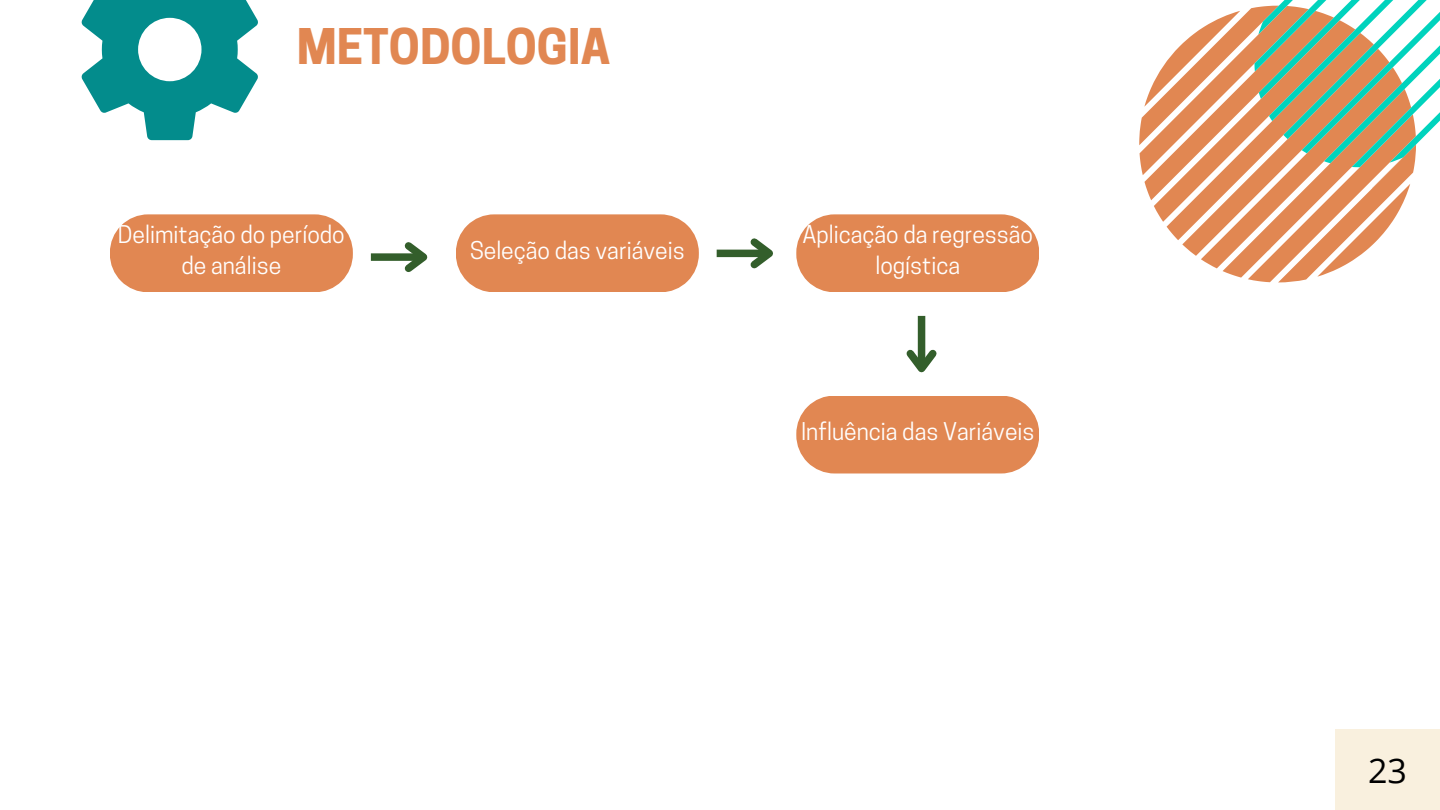
<style>
.page{position:relative;width:1440px;height:810px;background:#fff}
.page>*{position:absolute;margin:0;border:0;box-sizing:border-box;transform-origin:0 0}
.t1{font:700 46.2px "Cooper Hewitt";color:#e18752}
.t2{font:34px "Open Sans";color:#000}
.t3{font:23px/31.5px "Cooper Hewitt";color:#fff;text-align:center}
</style>
<div class="page">
<svg style="left:1139px;top:0;width:301px;height:282px"></svg>
<svg style="left:81px;top:0;width:177px;height:140px"></svg>
<svg style="left:456px;top:214px;width:243px;height:78px;background:#e38f5e"></svg>
<div style="left:371px;top:253px;width:53px;height:8px;background:#335e2b"></div>
<svg style="left:398px;top:242px;width:30px;height:30px"></svg>
<svg style="left:110px;top:214px;width:243px;height:78px;background:#e38f5e"></svg>
<div style="left:717px;top:250px;width:52px;height:7px;background:#335e2b"></div>
<svg style="left:744px;top:238px;width:29px;height:31px"></svg>
<svg style="left:796px;top:214px;width:243px;height:78px;background:#e38f5e"></svg>
<div style="left:918px;top:316px;width:7px;height:53px;background:#335e2b"></div>
<svg style="left:906px;top:343px;width:31px;height:30px"></svg>
<div style="left:796px;top:396px;width:243px;height:77px;background:#e18752"></div>
<div style="left:1335px;top:729px;width:105px;height:81px;background:#f9f0de"></div>
<h1 class="t1" style="left:297px;top:29px;width:315px">METODOLOGIA</h1>
<p class="t3" style="left:118px;top:221px;width:228px">Delimitação do período de análise</p>
<p class="t3" style="left:802px;top:221px;width:232px">Aplicação da regressão logística</p>
<p class="t3" style="left:470px;top:237px;width:216px">Seleção das variáveis</p>
<p class="t3" style="left:801px;top:418px;width:235px">Influência das Variáveis</p>
<p class="t2" style="left:1368px;top:747px;width:40px">23</p>
</div>
